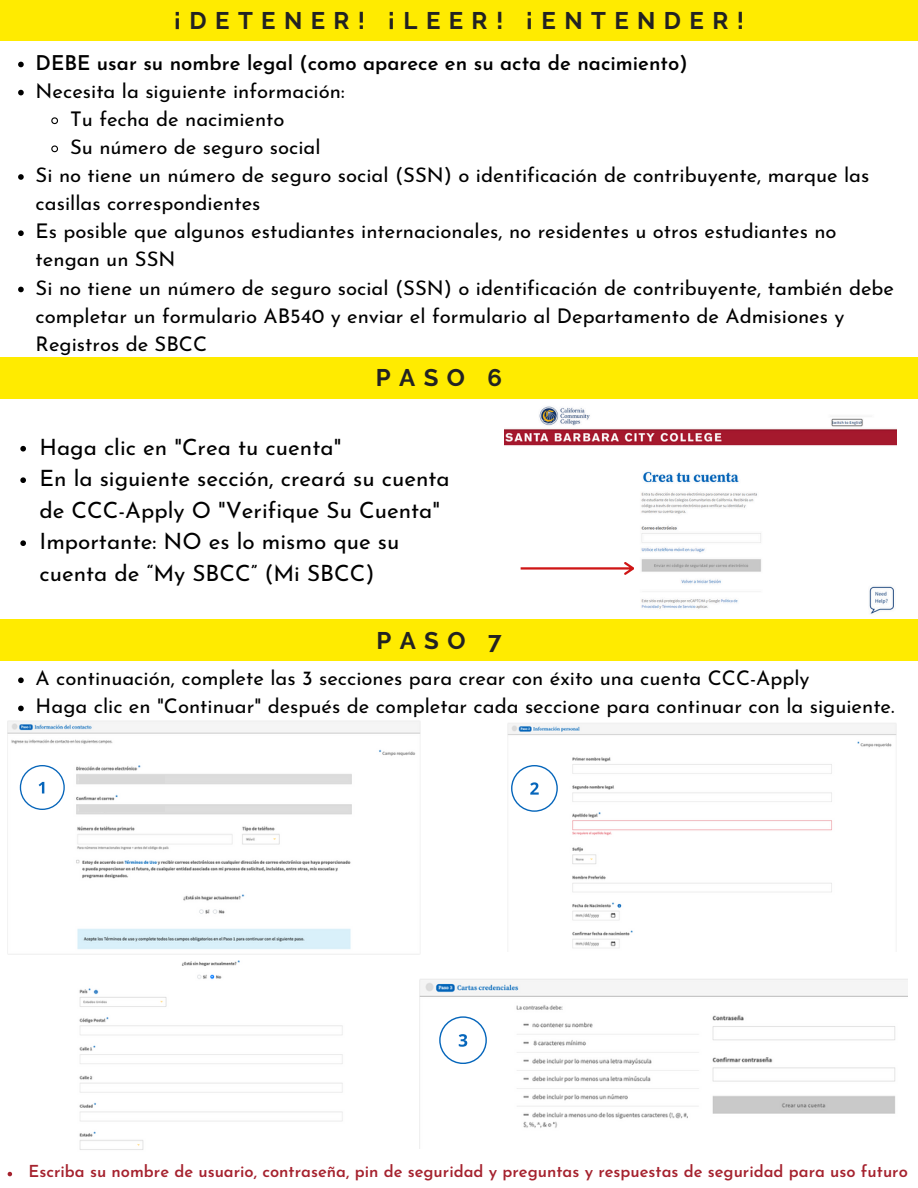
<style>
.page{position:relative;width:918px;height:1188px;background:#fff}
.page>*{position:absolute;margin:0;border:0;box-sizing:border-box;transform-origin:0 0}
.t1{font:700 24px "Raleway";letter-spacing:.35em;color:#222}
.t2{font:22.5px/31.5px "Josefin Sans";color:#000}
.t3{font:20.25px/28.2px "Josefin Sans";color:#000}
.t4{font:600 20.25px "Josefin Sans";color:#000}
.t5{font:600 16.5px "Josefin Sans";color:#a5222e}
</style>
<div class="page">
<div style="left:0;top:0;width:918px;height:41px;background:#ffeb00"></div>
<div style="left:0;top:358px;width:918px;height:40px;background:#ffeb00"></div>
<div style="left:0;top:620px;width:918px;height:40px;background:#ffeb00"></div>
<img style="left:8px;top:720px;width:413px;height:229px">
<img style="left:79px;top:961px;width:264px;height:189px">
<img style="left:507px;top:723px;width:390px;height:225px">
<img style="left:419px;top:979px;width:488px;height:170px">
<svg style="left:20px;top:765px;width:45px;height:45px"></svg>
<svg style="left:511px;top:765px;width:47px;height:47px"></svg>
<svg style="left:439px;top:1016px;width:47px;height:48px"></svg>
<img style="left:505px;top:406px;width:391px;height:208px">
<svg style="left:521px;top:562px;width:113px;height:13px"></svg>
<div style="left:79px;top:775px;width:86px;height:9px;background:#d9d9d9"></div>
<svg style="left:18px;top:62px;width:6px;height:5px"></svg>
<svg style="left:18px;top:90px;width:6px;height:5px"></svg>
<svg style="left:51px;top:117px;width:7px;height:8px"></svg>
<svg style="left:51px;top:145px;width:7px;height:8px"></svg>
<svg style="left:18px;top:174px;width:6px;height:6px"></svg>
<svg style="left:18px;top:230px;width:6px;height:6px"></svg>
<svg style="left:18px;top:287px;width:6px;height:5px"></svg>
<svg style="left:18px;top:677px;width:6px;height:6px"></svg>
<svg style="left:18px;top:706px;width:6px;height:5px"></svg>
<svg style="left:20px;top:446px;width:6px;height:6px"></svg>
<svg style="left:20px;top:477px;width:6px;height:6px"></svg>
<svg style="left:20px;top:540px;width:6px;height:6px"></svg>
<svg style="left:8px;top:1172px;width:4px;height:4px"></svg>
<div style="left:79px;top:806px;width:86px;height:6px;background:#d9d9d9"></div>
<p class="t1" style="left:174px;top:6px;width:572px">¡DETENER! ¡LEER! ¡ENTENDER!</p>
<p class="t4" style="left:36px;top:54px;width:653px">DEBE usar su nombre legal (como aparece en su acta de nacimiento)</p>
<p class="t3" style="left:36px;top:79px;width:310px">Necesita la siguiente información:</p>
<p class="t3" style="left:70px;top:107px;width:216px">Tu fecha de nacimiento</p>
<p class="t3" style="left:70px;top:135px;width:252px">Su número de seguro social</p>
<p class="t3" style="left:36px;top:163px;width:835px">Si no tiene un número de seguro social (SSN) o identificación de contribuyente, marque las casillas correspondientes</p>
<h1 class="t3" style="left:36px;top:219px;width:803px">Es posible que algunos estudiantes internacionales, no residentes u otros estudiantes no tengan un SSN</h1>
<p class="t3" style="left:36px;top:275px;width:860px">Si no tiene un número de seguro social (SSN) o identificación de contribuyente, también debe completar un formulario AB540 y enviar el formulario al Departamento de Admisiones y<br>Registros de SBCC</p>
<p class="t1" style="left:376px;top:364px;width:128px">PASO 6</p>
<p class="t2" style="left:39px;top:434px;width:303px">Haga clic en "Crea tu cuenta"</p>
<p class="t2" style="left:39px;top:465px;width:412px">En la siguiente sección, creará su cuenta de CCC-Apply O "Verifique Su Cuenta"</p>
<h1 class="t2" style="left:39px;top:528px;width:361px">Importante: NO es lo mismo que su cuenta de “My SBCC” (Mi SBCC)</h1>
<p class="t1" style="left:376px;top:626px;width:127px">PASO 7</p>
<p class="t3" style="left:36px;top:666px;width:775px">A continuación, complete las 3 secciones para crear con éxito una cuenta CCC-Apply</p>
<p class="t3" style="left:36px;top:694px;width:860px">Haga clic en "Continuar" después de completar cada seccione para continuar con la siguiente.</p>
<p class="t5" style="left:29px;top:1165px;width:881px">Escriba su nombre de usuario, contraseña, pin de seguridad y preguntas y respuestas de seguridad para uso futuro</p>
</div>
